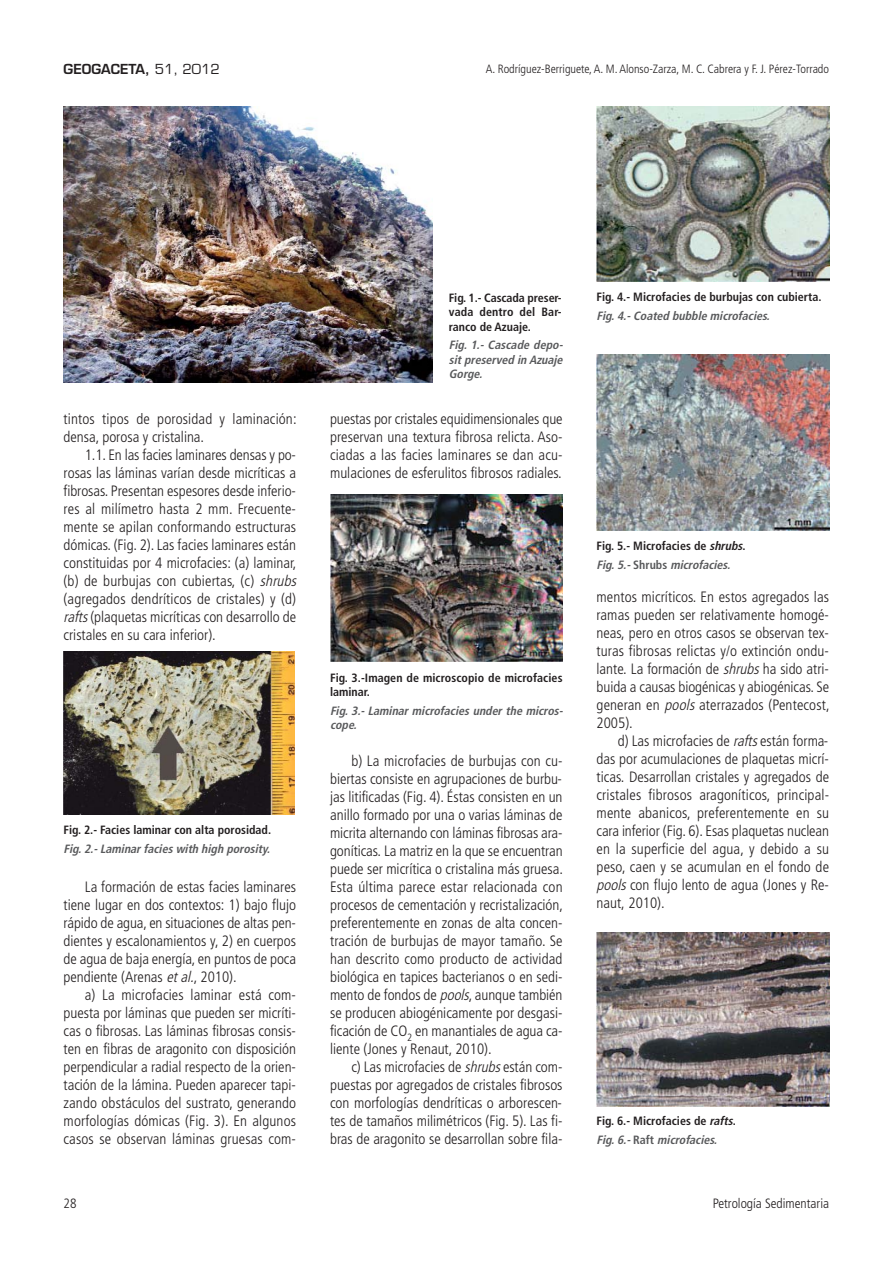
<style>
.page{position:relative;width:893px;height:1263px;background:#fff}
.page>*{position:absolute;margin:0;border:0;box-sizing:border-box;transform-origin:0 0}
.t1{font:300 condensed 15px/18px "Frutiger";color:#231f20;text-align:justify}
.t2{font:300 condensed 13.5px "Frutiger";color:#231f20}
.t3{font:600 13.5px "Eurostile";color:#231f20}
.t4{font:700 condensed 12px/14.4px "Frutiger";color:#231f20}
.t5{font:italic 700 condensed 12px/14.4px "Frutiger";color:#58595b;text-align:justify}
.t6{font:300 condensed 12px "Frutiger";color:#231f20}
.s1{font-weight:400}
.s2{font-style:italic}
.s3{font-style:italic;color:#58595b}
.s4{color:#58595b}
</style>
<div class="page">
<img style="left:64px;top:106px;width:368px;height:277px">
<img style="left:64px;top:652px;width:231px;height:162px">
<img style="left:330px;top:494px;width:232px;height:168px">
<img style="left:596px;top:106px;width:233px;height:176px">
<img style="left:596px;top:355px;width:233px;height:175px">
<img style="left:596px;top:932px;width:233px;height:174px">
<p class="t3" style="left:64px;top:64px;width:158px">GEOGACETA, <span class="s1">51, 2012</span></p>
<p class="t6" style="left:486px;top:64px;width:345px">A. Rodríguez-Berriguete, A. M. Alonso-Zarza, M. C. Cabrera y F. J. Pérez-Torrado</p>
<p class="t1" style="left:64px;top:411px;width:235px">tintos tipos de porosidad y laminación: densa, porosa y cristalina.</p>
<p class="t1" style="left:64px;top:447px;width:237px;text-align:left;text-indent:21px">1.1. En las facies laminares densas y po&shy;rosas las láminas varían desde micríticas a fibrosas. Presentan espesores desde inferio&shy;res al milímetro hasta 2 mm. Frecuente&shy;mente se apilan conformando estructuras dómicas. (Fig. 2). Las facies laminares están constituidas por 4 microfacies: (a) laminar, (b) de burbujas con cubiertas, (c) <span class="s2">shrubs </span>(agregados dendríticos de cristales) y (d) <span class="s2">rafts</span>(plaquetas micríticas con desarrollo de cristales en su cara inferior).</p>
<p class="t4" style="left:64px;top:824px;width:209px">Fig. 2.- Facies laminar con alta porosidad.</p>
<p class="t5" style="left:64px;top:842px;width:210px">Fig.2.-Laminarfacies with high porosity.</p>
<p class="t1" style="left:64px;top:879px;width:234px;text-indent:21px">La formación de estas facies laminares tiene lugar en dos contextos: 1) bajo flujo rápido de agua, en situaciones de altas pen&shy;dientes y escalonamientos y, 2) en cuerpos de agua de baja energía, en puntos de poca pendiente (Arenas <span class="s2">etal.</span>, 2010).</p>
<p class="t1" style="left:64px;top:987px;width:234px;text-indent:21px">a) La microfacies laminar está com&shy;puesta por láminas que pueden ser micríti&shy;cas o fibrosas. Las láminas fibrosas consis&shy;ten en fibras de aragonito con disposición perpendicular a radial respecto de la orien&shy;tación de la lámina. Pueden aparecer tapi&shy;zando obstáculos del sustrato, generando morfologías dómicas (Fig. 3). En algunos casos se observan láminas gruesas com-</p>
<p class="t4" style="left:449px;top:291px;width:114px;text-align:justify">Fig. 1.- Cascada preser&shy;vada dentro del Bar&shy;ranco de Azuaje.</p>
<p class="t5" style="left:449px;top:339px;width:118px">Fig. 1.- Cascade depo&shy;sitpreserved in Azuaje Gorge.</p>
<p class="t1" style="left:330px;top:411px;width:234px">puestas por cristales equidimensionales que preservan una textura fibrosa relicta. Aso&shy;ciadas a las facies laminares se dan acu&shy;mulaciones de esferulitos fibrosos radiales.</p>
<p class="t4" style="left:330px;top:671px;width:234px">Fig. 3.-Imagen de microscopio de microfacies laminar.</p>
<p class="t5" style="left:330px;top:704px;width:236px">Fig. 3.- Laminar microfacies under the micros&shy;cope.</p>
<p class="t1" style="left:330px;top:753px;width:235px;text-indent:21px">b) La microfacies de burbujas con cu&shy;biertas consiste en agrupaciones de burbu&shy;jas litificadas (Fig. 4). Éstas consisten en un anillo formado por una o varias láminas de micrita alternando con láminas fibrosas ara&shy;goníticas. La matriz en la que se encuentran puede ser micrítica o cristalina más gruesa.<br>Esta última parece estar relacionada con procesos de cementación y recristalización, preferentemente en zonas de alta concen&shy;tración de burbujas de mayor tamaño. Se han descrito como producto de actividad biológica en tapices bacterianos o en sedi&shy;mento de fondos de <span class="s2">pools</span>, aunque también se producen abiogénicamente por desgasi&shy;ficación de CO<sub>2</sub> en manantiales de agua ca&shy;liente (Jones y Renaut, 2010).</p>
<p class="t1" style="left:330px;top:1059px;width:234px;text-indent:21px">c) Las microfacies de <span class="s2">shrubs</span>están com&shy;puestas por agregados de cristales fibrosos con morfologías dendríticas o arborescen&shy;tes de tamaños milimétricos (Fig. 5). Las fi&shy;bras de aragonito se desarrollan sobre fila-</p>
<p class="t4" style="left:596px;top:291px;width:226px">Fig. 4.- Microfacies de burbujas con cubierta.</p>
<p class="t5" style="left:596px;top:309px;width:177px">Fig.4.-Coated bubble microfacies.</p>
<p class="t4" style="left:596px;top:537px;width:150px;line-height:18.6px">Fig. 5.- Microfacies de <span class="s2">shrubs</span>.<br><span class="s3">Fig.5.-</span><span class="s4">S h r u b s</span> <span class="s3">microfacies.</span></p>
<p class="t1" style="left:596px;top:589px;width:235px">mentos micríticos. En estos agregados las ramas pueden ser relativamente homogé&shy;neas, pero en otros casos se observan tex&shy;turas fibrosas relictas y/o extinción ondu&shy;lante. La formación de <span class="s2">shrubs</span>ha sido atri&shy;buida a causas biogénicas y abiogénicas. Se generan en <span class="s2">pools</span>aterrazados (Pentecost, 2005).</p>
<p class="t1" style="left:596px;top:733px;width:234px;text-indent:21px">d) Las microfacies de <span class="s2">rafts</span>están forma&shy;das por acumulaciones de plaquetas micrí&shy;ticas. Desarrollan cristales y agregados de cristales fibrosos aragoníticos, principal&shy;mente abanicos, preferentemente en su cara inferior (Fig. 6). Esas plaquetas nuclean en la superficie del agua, y debido a su peso, caen y se acumulan en el fondo de <span class="s2">pools</span>con flujo lento de agua (Jones y Re&shy;naut, 2010).</p>
<p class="t4" style="left:596px;top:1113px;width:141px;line-height:18.6px">Fig. 6.- Microfacies de <span class="s2">rafts</span>.<br><span class="s3">Fig.6.-</span><span class="s4">R a f t</span> <span class="s3">microfacies.</span></p>
<p class="t2" style="left:64px;top:1198px;width:14px">28</p>
<p class="t2" style="left:713px;top:1198px;width:118px">Petrología Sedimentaria</p>
</div>
